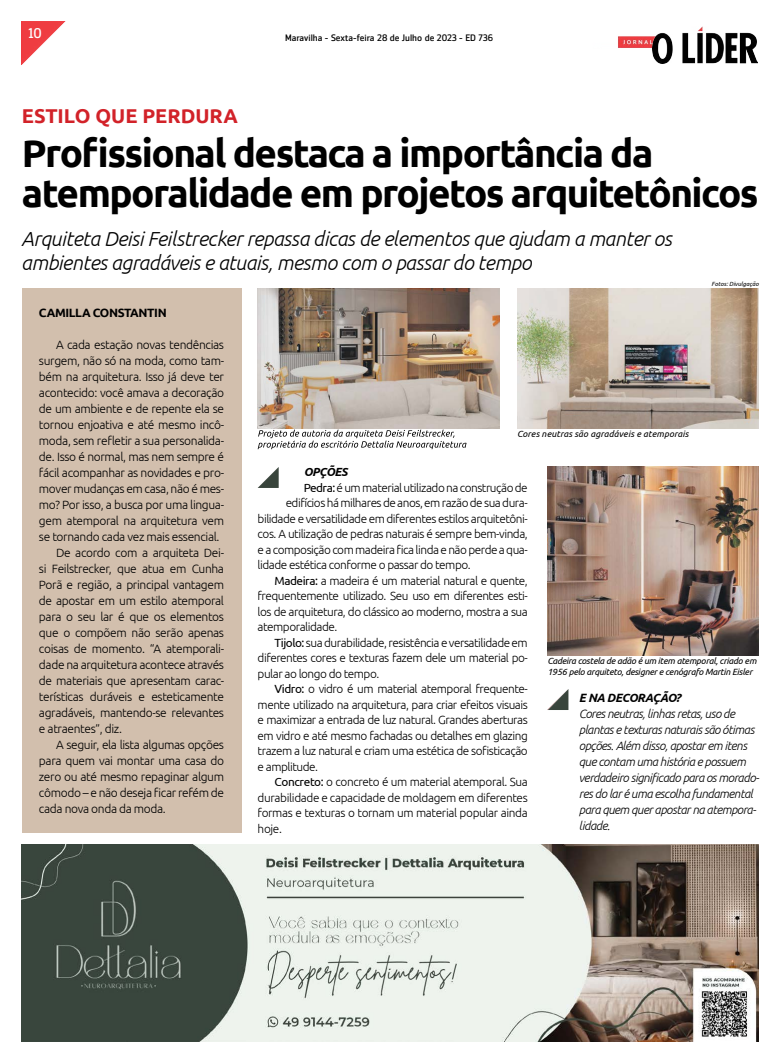
<style>
.page{position:relative;width:780px;height:1063px;background:#fff}
.page>*{position:absolute;margin:0;border:0;box-sizing:border-box;transform-origin:0 0}
.t1{font:700 38.6px/40.6px "Ubuntu";letter-spacing:-.04em;color:#000}
.t2{font:italic 300 20.3px/24.4px "Ubuntu";letter-spacing:-.02em;color:#000}
.t3{font:700 20px "Ubuntu";color:#d22229}
.t4{font:14px "Zemestro Std";color:#fff}
.t5{font:300 12px "Ubuntu";letter-spacing:-.03em;color:#000}
.t6{font:italic 300 12px/16.1px "Ubuntu";letter-spacing:-.04em;color:#000}
.t7{font:700 12px "Ubuntu";letter-spacing:-.03em;color:#000}
.t8{font:italic 700 12px "Ubuntu";letter-spacing:-.04em;color:#000}
.t9{font:300 11.8px "Ubuntu";letter-spacing:-.04em;color:#000}
.t10{font:italic 700 11.8px "Ubuntu";letter-spacing:-.04em;color:#000}
.t11{font:9.3px "Zemestro Std";color:#000}
.t12{font:italic 9px/11px "Ubuntu";letter-spacing:-.025em;color:#000}
.t13{font:italic 9px "Ubuntu";letter-spacing:.01em;color:#000}
.t14{font:italic 6px "Ubuntu";letter-spacing:.01em;color:#000}
.s1{font-weight:400}
</style>
<div class="page">
<img style="left:21px;top:21px;width:44px;height:44px">
<img style="left:618px;top:36px;width:34px;height:12px">
<img style="left:751px;top:33px;width:6px;height:31px">
<img style="left:652px;top:26px;width:99px;height:38px">
<div style="left:22px;top:288px;width:219px;height:545px;background:#d2bfad"></div>
<img style="left:22px;top:844px;width:736px;height:198px">
<img style="left:547px;top:467px;width:211px;height:189px">
<img style="left:257px;top:288px;width:242px;height:140px">
<img style="left:517px;top:288px;width:241px;height:140px">
<img style="left:257px;top:467px;width:22px;height:21px">
<img style="left:547px;top:689px;width:21px;height:21px">
<svg style="left:257px;top:430px;width:209px;height:19px"></svg>
<p class="t4" style="left:29px;top:24px;width:15px">10</p>
<p class="t11" style="left:285px;top:33px;width:209px">Maravilha - Sexta-feira 28 de Julho de 2023 - ED 736</p>
<h3 class="t3" style="left:22px;top:104px;width:217px">ESTILO QUE PERDURA</h3>
<h1 class="t1" style="left:22px;top:132px;width:738px">Profissional destaca a importância da atemporalidade em projetos arquitetônicos</h1>
<h2 class="t2" style="left:21px;top:226px;width:652px">Arquiteta Deisi Feilstrecker repassa dicas de elementos que ajudam a manter os ambientes agradáveis e atuais, mesmo com o passar do tempo</h2>
<p class="t7" style="left:39px;top:306px;width:129px">CAMILLA CONSTANTIN</p>
<p class="t5" style="left:56px;top:338px;width:169px">A cada estação novas tendências</p>
<p class="t5" style="left:39px;top:354px;width:186px">surgem, não só na moda, como tam-</p>
<p class="t5" style="left:39px;top:370px;width:186px">bém na arquitetura. Isso já deve ter</p>
<p class="t5" style="left:39px;top:386px;width:186px">acontecido: você amava a decoração</p>
<p class="t5" style="left:39px;top:402px;width:186px">de um ambiente e de repente ela se</p>
<p class="t5" style="left:39px;top:418px;width:187px">tornou enjoativa e até mesmo incô-</p>
<p class="t5" style="left:39px;top:434px;width:186px">moda, sem refletir a sua personalida-</p>
<p class="t5" style="left:39px;top:450px;width:187px">de. Isso é normal, mas nem sempre é</p>
<p class="t5" style="left:39px;top:466px;width:186px">fácil acompanhar as novidades e pro-</p>
<p class="t5" style="left:39px;top:482px;width:186px">mover mudanças em casa, não é mes-</p>
<p class="t5" style="left:39px;top:498px;width:187px">mo? Por isso, a busca por uma lingua-</p>
<p class="t5" style="left:39px;top:514px;width:186px">gem atemporal na arquitetura vem</p>
<p class="t5" style="left:39px;top:530px;width:182px">se tornando cada vez mais essencial.</p>
<p class="t5" style="left:56px;top:546px;width:169px">De acordo com a arquiteta Dei-</p>
<p class="t5" style="left:39px;top:562px;width:187px">si Feilstrecker, que atua em Cunha</p>
<p class="t5" style="left:39px;top:577px;width:186px">Porã e região, a principal vantagem</p>
<p class="t5" style="left:39px;top:593px;width:186px">de apostar em um estilo atemporal</p>
<p class="t5" style="left:39px;top:609px;width:186px">para o seu lar é que os elementos</p>
<p class="t5" style="left:39px;top:625px;width:186px">que o compõem não serão apenas</p>
<p class="t5" style="left:39px;top:641px;width:186px">coisas de momento. “A atemporali-</p>
<p class="t5" style="left:39px;top:657px;width:186px">dade na arquitetura acontece através</p>
<p class="t5" style="left:39px;top:673px;width:186px">de materiais que apresentam carac-</p>
<p class="t5" style="left:39px;top:689px;width:186px">terísticas duráveis e esteticamente</p>
<p class="t5" style="left:39px;top:705px;width:186px">agradáveis, mantendo-se relevantes</p>
<p class="t5" style="left:39px;top:721px;width:84px">e atraentes”, diz.</p>
<p class="t5" style="left:56px;top:737px;width:169px">A seguir, ela lista algumas opções</p>
<p class="t5" style="left:39px;top:753px;width:186px">para quem vai montar uma casa do</p>
<p class="t5" style="left:39px;top:769px;width:186px">zero ou até mesmo repaginar algum</p>
<p class="t5" style="left:39px;top:785px;width:186px">cômodo – e não deseja ficar refém de</p>
<p class="t5" style="left:39px;top:801px;width:128px">cada nova onda da moda.</p>
<p class="t14" style="left:711px;top:280px;width:49px">Fotos: Divulgação</p>
<p class="t13" style="left:517px;top:428px;width:173px">Cores neutras são agradáveis e atemporais</p>
<p class="t10" style="left:304px;top:465px;width:45px">OPÇÕES</p>
<p class="t9" style="left:304px;top:480px;width:225px"><span class="s1">Pedra:</span> é um material utilizado na construção de</p>
<p class="t9" style="left:285px;top:496px;width:243px">edifícios há milhares de anos, em razão de sua dura-</p>
<p class="t9" style="left:257px;top:511px;width:272px">bilidade e versatilidade em diferentes estilos arquitetôni-</p>
<p class="t9" style="left:257px;top:527px;width:271px">cos. A utilização de pedras naturais é sempre bem-vinda,</p>
<p class="t9" style="left:257px;top:542px;width:272px">e a composição com madeira fica linda e não perde a qua-</p>
<p class="t9" style="left:257px;top:558px;width:214px">lidade estética conforme o passar do tempo.</p>
<p class="t9" style="left:274px;top:573px;width:255px"><span class="s1">Madeira:</span> a madeira é um material natural e quente,</p>
<p class="t9" style="left:257px;top:589px;width:272px">frequentemente utilizado. Seu uso em diferentes esti-</p>
<p class="t9" style="left:257px;top:604px;width:272px">los de arquitetura, do clássico ao moderno, mostra a sua</p>
<p class="t9" style="left:257px;top:620px;width:81px">atemporalidade.</p>
<p class="t9" style="left:274px;top:635px;width:255px"><span class="s1">Tijolo:</span> sua durabilidade, resistência e versatilidade em</p>
<p class="t9" style="left:257px;top:651px;width:272px">diferentes cores e texturas fazem dele um material po-</p>
<p class="t9" style="left:257px;top:666px;width:123px">pular ao longo do tempo.</p>
<p class="t9" style="left:274px;top:682px;width:254px"><span class="s1">Vidro:</span> o vidro é um material atemporal frequente-</p>
<p class="t9" style="left:257px;top:697px;width:272px">mente utilizado na arquitetura, para criar efeitos visuais</p>
<p class="t9" style="left:257px;top:713px;width:272px">e maximizar a entrada de luz natural. Grandes aberturas</p>
<p class="t9" style="left:257px;top:728px;width:271px">em vidro e até mesmo fachadas ou detalhes em glazing</p>
<p class="t9" style="left:257px;top:744px;width:272px">trazem a luz natural e criam uma estética de sofisticação</p>
<p class="t9" style="left:257px;top:759px;width:62px">e amplitude.</p>
<p class="t9" style="left:274px;top:775px;width:254px"><span class="s1">Concreto:</span> o concreto é um material atemporal. Sua</p>
<p class="t9" style="left:257px;top:790px;width:272px">durabilidade e capacidade de moldagem em diferentes</p>
<p class="t9" style="left:257px;top:806px;width:272px">formas e texturas o tornam um material popular ainda</p>
<p class="t9" style="left:257px;top:821px;width:26px">hoje.</p>
<p class="t12" style="left:547px;top:655px;width:210px">Cadeira costela de adão é um item atemporal, criado em<br>1956 pelo arquiteto, designer e cenógrafo Martin Eisler</p>
<p class="t8" style="left:579px;top:690px;width:103px">E NA DECORAÇÃO?</p>
<p class="t6" style="left:579px;top:705px;width:182px">Cores neutras, linhas retas, uso de plantas e texturas naturais são ótimas opções. Além disso, apostar em itens que contam uma história e possuem verdadeiro significado para os morado&shy;res do lar é uma escolha fundamental para quem quer apostar na atempora&shy;lidade.</p>
</div>
